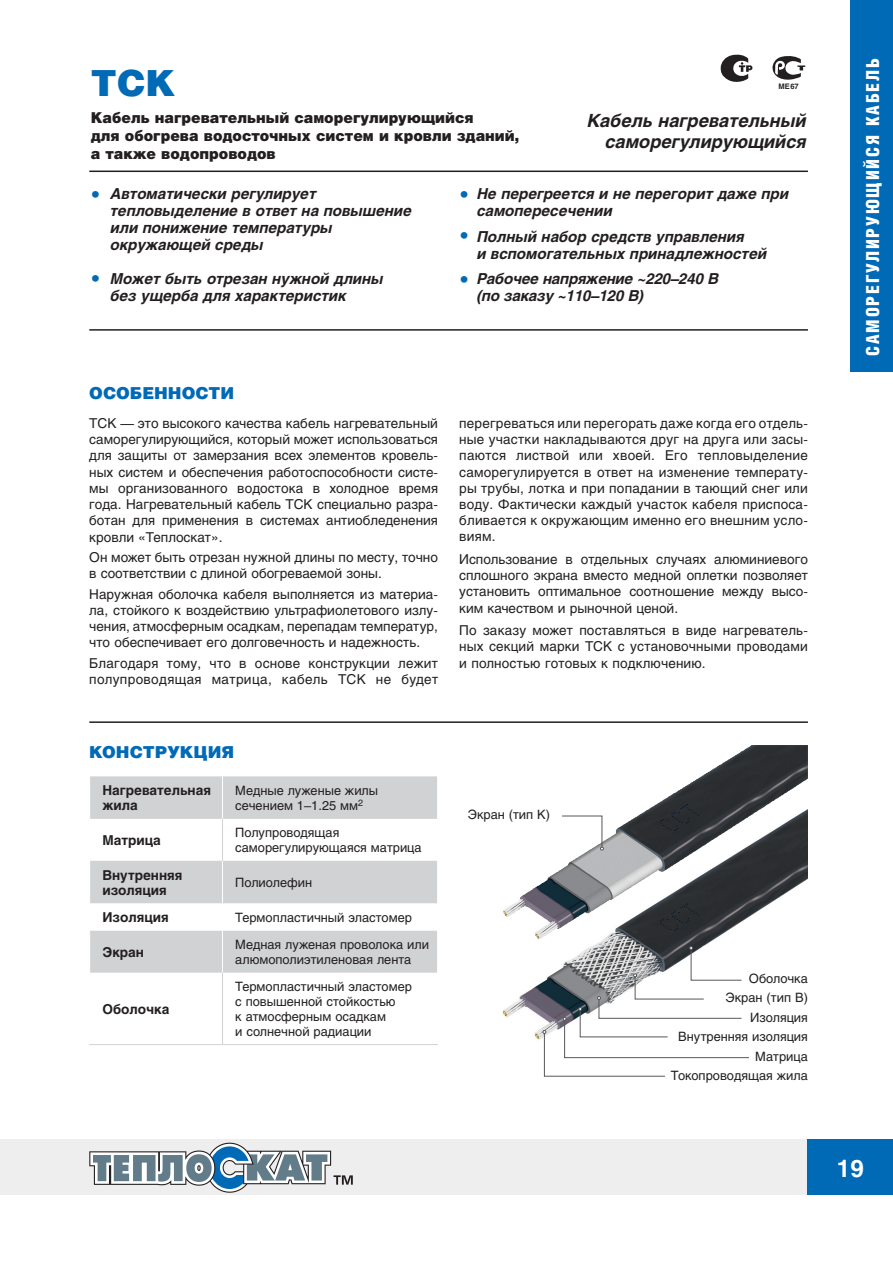
<style>
.page{position:relative;width:893px;height:1263px;background:#fff}
.page>*{position:absolute;margin:0;border:0;box-sizing:border-box;transform-origin:0 0}
.t1{font:900 36px "Helios";color:#016ab6}
.t2{font:700 24px "Helios";color:#fff}
.t3{font:21px/41.1px "Helios";color:#016ab6}
.t4{font:italic 700 18px/21.6px "Helios";color:#231f20;text-align:right}
.t5{font:900 18px "Helios Cond";letter-spacing:.1em;color:#fff}
.t6{font:900 16.5px "Helios";color:#016ab6}
.t7{font:italic 700 15px/17px "Helios";color:#231f20}
.t8{font:900 15px/18px "Helios";color:#231f20;scale:.95 1}
.t9{font:13.5px/16.2px "Helios";color:#231f20;text-align:justify}
.t10{font:700 13.5px/15px "Helios";color:#231f20}
.t11{font:12.75px/15px "Helios";color:#231f20}
.t12{font:700 7.5px "Helios";color:#231f20}
</style>
<div class="page">
<div style="left:850px;top:0;width:43px;height:371px;background:#016ab6"></div>
<div style="left:0;top:1140px;width:829px;height:55px;background:#eeeeef"></div>
<svg style="left:89px;top:1143px;width:264px;height:50px"></svg>
<div style="left:808px;top:1140px;width:85px;height:55px;background:#016ab6"></div>
<hr style="left:89px;top:171px;width:719px;height:1px;background:#231f20">
<hr style="left:89px;top:329px;width:719px;height:2px;background:#231f20">
<hr style="left:89px;top:721px;width:719px;height:2px;background:#231f20">
<svg style="left:772px;top:56px;width:33px;height:24px"></svg>
<svg style="left:90px;top:776px;width:347px;height:197px;fill:#d1d2d4"></svg>
<hr style="left:222px;top:776px;width:1px;height:43px;background:#fff">
<hr style="left:222px;top:861px;width:1px;height:42px;background:#fff">
<svg style="left:222px;top:903px;width:1px;height:28px"></svg>
<hr style="left:222px;top:931px;width:1px;height:42px;background:#fff">
<hr style="left:222px;top:819px;width:1px;height:42px;background:#d1d2d4">
<hr style="left:222px;top:973px;width:1px;height:71px;background:#d1d2d4">
<hr style="left:89px;top:1044px;width:133px;height:1px;background:#d1d2d4">
<hr style="left:222px;top:1044px;width:216px;height:1px;background:#d1d2d4">
<img style="left:502px;top:809px;width:306px;height:231px">
<img style="left:520px;top:745px;width:231px;height:152px">
<svg style="left:561px;top:815px;width:43px;height:35px"></svg>
<svg style="left:542px;top:946px;width:208px;height:131px"></svg>
<svg style="left:721px;top:55px;width:31px;height:27px"></svg>
<h1 class="t1" style="left:91px;top:61px;width:86px">TCK</h1>
<p class="t8" style="left:91px;top:108px;width:452px">Кабель нагревательный саморегулирующийся<br>для обогрева водосточных систем и кровли зданий, а также водопроводов</p>
<h3 class="t4" style="left:587px;top:110px;width:221px">Кабель нагревательный саморегулирующийся</h3>
<p class="t12" style="left:779px;top:81px;width:22px">МЕ67</p>
<h3 class="t3" style="left:92px;top:174px;width:9px">•</h3>
<h3 class="t3" style="left:92px;top:257px;width:9px">•</h3>
<p class="t7" style="left:111px;top:186px;width:303px">Автоматически регулирует тепловыделение в ответ на повышение или понижение температуры окружающей среды</p>
<p class="t7" style="left:111px;top:270px;width:274px">Может быть отрезан нужной длины без ущерба для характеристик</p>
<h3 class="t3" style="left:461px;top:174px;width:9px">• •</h3>
<h3 class="t3" style="left:461px;top:258px;width:9px">•</h3>
<p class="t7" style="left:477px;top:186px;width:313px">Не перегреется и не перегорит даже при самопересечении</p>
<p class="t7" style="left:477px;top:228px;width:291px">Полный набор средств управления<br>и вспомогательных принадлежностей</p>
<p class="t7" style="left:477px;top:270px;width:243px">Рабочее напряжение ~220–240 В (по заказу ~110–120 В)</p>
<p class="t6" style="left:89px;top:383px;width:146px">oсобенности</p>
<p class="t9" style="left:89px;top:415px;width:350px">TСК — это высокого качества кабель нагревательный саморегулирующийся, который может использоваться для защиты от замерзания всех элементов кровель&shy;ных систем и обеспечения работоспособности систе&shy;мы организованного водостока в холодное время года. Нагревательный кабель ТСК специально разра&shy;ботан для применения в системах антиобледенения кровли «Теплоскат».</p>
<p class="t9" style="left:89px;top:549px;width:350px">Он может быть отрезан нужной длины по месту, точно в соответствии с длиной обогреваемой зоны.</p>
<p class="t9" style="left:89px;top:586px;width:350px">Наружная оболочка кабеля выполняется из материа&shy;ла, стойкого к воздействию ультрафиолетового излу&shy;чения, атмосферным осадкам, перепадам температур, что обеспечивает его долговечность и надежность.</p>
<p class="t9" style="left:89px;top:655px;width:350px">Благодаря тому, что в основе конструкции лежит полупроводящая матрица, кабель ТСК не будет</p>
<p class="t9" style="left:459px;top:415px;width:350px">перегреваться или перегорать даже когда его отдель&shy;ные участки накладываются друг на друга или засы&shy;паются листвой или хвоей. Его тепловыделение саморегулируется в ответ на изменение температу&shy;ры трубы, лотка и при попадании в тающий снег или воду. Фактически каждый участок кабеля приспоса&shy;бливается к окружающим именно его внешним усло&shy;виям.</p>
<p class="t9" style="left:459px;top:551px;width:350px">Использование в отдельных случаях алюминиевого сплошного экрана вместо медной оплетки позволяет установить оптимальное соотношение между высо&shy;ким качеством и рыночной ценой.</p>
<p class="t9" style="left:459px;top:622px;width:350px">По заказу может поставляться в виде нагреватель&shy;ных секций марки ТСК с установочными проводами и полностью готовых к подключению.</p>
<p class="t6" style="left:89px;top:741px;width:27px">КОНСТ</p>
<p class="t6" style="left:155px;top:741px;width:81px">РУКЦИЯ</p>
<p class="t10" style="left:102px;top:783px;width:110px">Нагревательная жила</p>
<p class="t11" style="left:235px;top:783px;width:144px">Медные луженые жилы сечением 1–1.25 мм<sup>2</sup></p>
<p class="t10" style="left:102px;top:833px;width:60px">Матрица</p>
<p class="t11" style="left:235px;top:825px;width:188px">Полупроводящая саморегулирующаяся матрица</p>
<p class="t10" style="left:102px;top:867px;width:81px">Внутренняя изоляция</p>
<p class="t11" style="left:235px;top:875px;width:78px">Полиолефин</p>
<p class="t10" style="left:102px;top:910px;width:68px">Изоляция</p>
<p class="t11" style="left:235px;top:910px;width:178px">Термопластичный эластомер</p>
<p class="t10" style="left:102px;top:945px;width:43px">Экран</p>
<p class="t11" style="left:235px;top:937px;width:195px">Медная луженая проволока или алюмополиэтиленовая лента</p>
<p class="t10" style="left:102px;top:1001px;width:69px">Оболочка</p>
<p class="t11" style="left:235px;top:979px;width:178px">Термопластичный эластомер с повышенной стойкостью<br>к атмосферным осадкам<br>и солнечной радиации</p>
<p class="t11" style="left:468px;top:807px;width:84px">Экран (тип К)</p>
<p class="t11" style="left:749px;top:971px;width:61px">Оболочка</p>
<p class="t11" style="left:725px;top:990px;width:84px">Экран (тип В)</p>
<p class="t11" style="left:750px;top:1010px;width:59px">Изоляция</p>
<p class="t11" style="left:678px;top:1029px;width:131px">Внутренняя изоляция</p>
<p class="t11" style="left:755px;top:1048px;width:54px">Матрица</p>
<p class="t11" style="left:671px;top:1068px;width:138px">Токопроводящая жила</p>
<h3 class="t5" style="left:862px;top:356px;width:299px;rotate:-90deg">саморегулирующийсЯ кабель</h3>
<h2 class="t2" style="left:837px;top:1154px;width:28px">19</h2>
</div>
